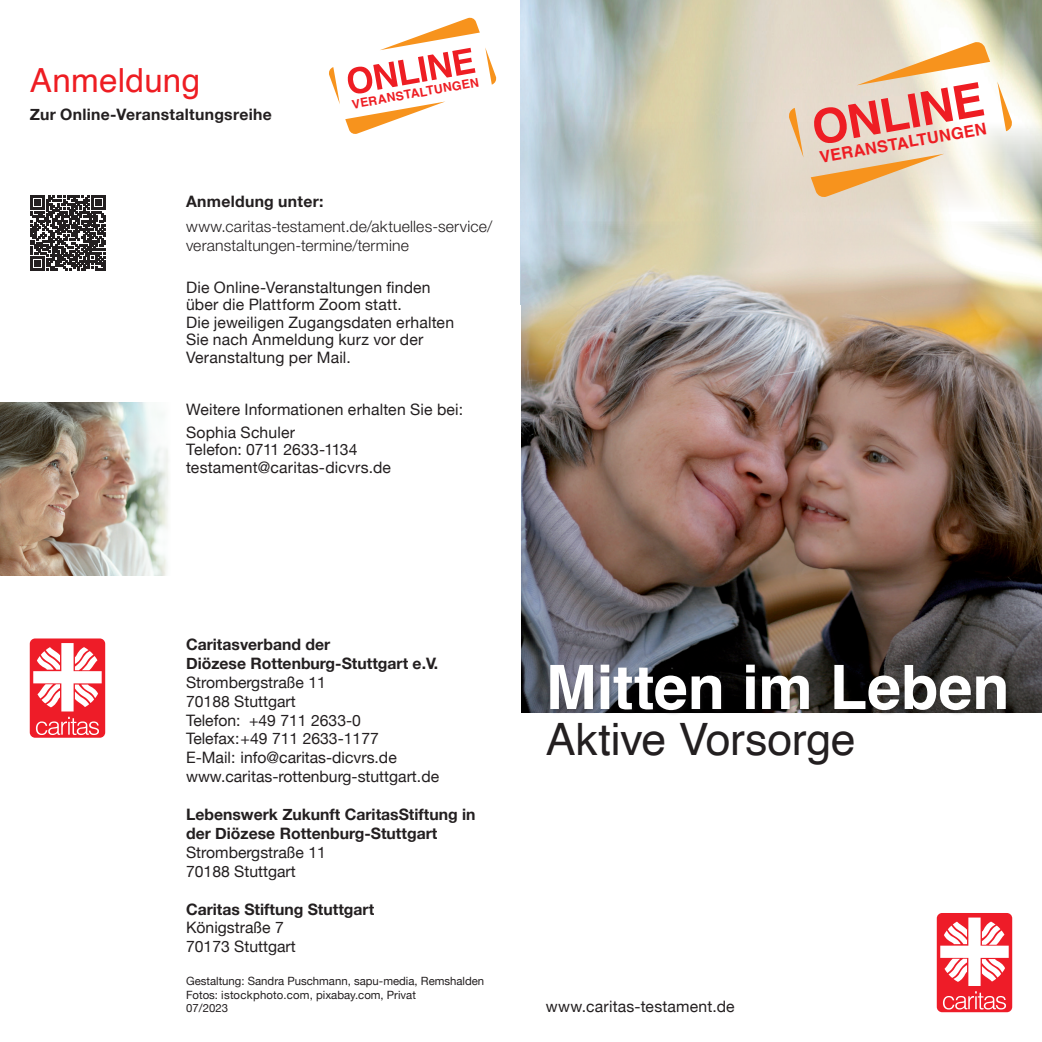
<style>
.page{position:relative;width:1042px;height:1042px;background:#fff}
.page>*{position:absolute;margin:0;border:0;box-sizing:border-box;transform-origin:0 0}
.t1{font:700 61.25px "Helvetica";letter-spacing:-.005em;color:#fff}
.t2{font:44.62px "Helvetica";letter-spacing:-.005em;color:#231f20}
.t3{font:33.25px "Helvetica";letter-spacing:.01em;color:#ee1d23}
.t4{font:700 16.28px "Helvetica";color:#ee1d23}
.Headline_1-Titel{font:15.75px/17.5px "Helvetica Neue";letter-spacing:.005em;color:#231f20}
.Headline_1-Titel-2{font:700 15.75px/18.9px "Helvetica Neue";color:#231f20}
.Headline_1-Titel-3{font:300 15.75px/19.2px "Helvetica Neue LT Std";letter-spacing:.01em;color:#231f20}
.Headline_1-Titel-4{font:700 15.75px "Helvetica Neue";letter-spacing:.02em;color:#231f20}
.t5{font:700 12.25px "Helvetica";color:#ee1d23}
.t6{font:11.38px/13.7px "Helvetica Neue";color:#231f20}
</style>
<div class="page">
<img style="left:521px;top:221px;width:521px;height:491px">
<img style="left:520px;top:0;width:522px;height:211px">
<div style="left:549px;top:664px;width:462px;height:52px;background:#231f20;opacity:.3"></div>
<div style="left:937px;top:913px;width:75px;height:99px;background:#ee1c28;border-radius:5px"></div>
<svg style="left:940px;top:917px;width:68px;height:92px"></svg>
<div style="left:30px;top:638px;width:75px;height:100px;background:#ee1c28;border-radius:5px"></div>
<svg style="left:36px;top:717px;width:63px;height:18px"></svg>
<svg style="left:33px;top:643px;width:69px;height:68px"></svg>
<svg style="left:788px;top:41px;width:225px;height:157px"></svg>
<svg style="left:329px;top:17px;width:168px;height:117px"></svg>
<svg style="left:31px;top:196px;width:75px;height:75px"></svg>
<img style="left:0;top:403px;width:169px;height:172px">
<p class="t3" style="left:30px;top:55px;width:172px">Anmeldung</p>
<p class="Headline_1-Titel-4" style="left:30px;top:102px;width:244px">Zur Online-Veranstaltungsreihe</p>
<p class="t5" style="left:351px;top:97px;width:130px;rotate:-10deg">VERANSTALTUNGEN</p>
<p class="Headline_1-Titel-4" style="left:186px;top:189px;width:139px">Anmeldung unter:</p>
<p class="Headline_1-Titel-3" style="left:186px;top:216px;width:308px">www.caritas-testament.de/aktuelles-service/ veranstaltungen-termine/termine</p>
<p class="Headline_1-Titel" style="left:186px;top:279px;width:269px">Die Online-Veranstaltungen finden über die Plattform Zoom statt.<br>Die jeweiligen Zugangsdaten erhalten<br>Sie nach Anmeldung kurz vor der<br>Veranstaltung per Mail.</p>
<p class="Headline_1-Titel" style="left:186px;top:402px;width:278px">Weitere Informationen erhalten Sie bei:</p>
<p class="Headline_1-Titel" style="left:186px;top:424px;width:206px">Sophia Schuler<br>Telefon: 0711 2633-1134 testament@caritas-dicvrs.de</p>
<p class="t4" style="left:818px;top:148px;width:171px;rotate:-10deg">VERANSTALTUNGEN</p>
<p class="Headline_1-Titel-2" style="left:186px;top:635px;width:146px">Caritasverband der</p>
<p class="Headline_1-Titel-2" style="left:186px;top:654px;width:254px">Diözese Rottenburg-Stuttgart e.V.</p>
<p class="Headline_1-Titel" style="left:186px;top:674px;width:141px">Strombergstraße 11</p>
<p class="Headline_1-Titel" style="left:186px;top:693px;width:111px">70188 Stuttgart</p>
<p class="Headline_1-Titel" style="left:186px;top:712px;width:176px">Telefon: +49 711 2633-0</p>
<p class="Headline_1-Titel" style="left:186px;top:731px;width:194px">Telefax:+49 711 2633-1177</p>
<p class="Headline_1-Titel" style="left:186px;top:750px;width:212px">E-Mail: info@caritas-dicvrs.de</p>
<p class="Headline_1-Titel" style="left:186px;top:769px;width:255px">www.caritas-rottenburg-stuttgart.de</p>
<p class="Headline_1-Titel-2" style="left:186px;top:805px;width:291px">Lebenswerk Zukunft CaritasStiftung in der Diözese Rottenburg-Stuttgart</p>
<p class="Headline_1-Titel" style="left:186px;top:844px;width:141px">Strombergstraße 11</p>
<p class="Headline_1-Titel" style="left:186px;top:863px;width:111px">70188 Stuttgart</p>
<p class="Headline_1-Titel-2" style="left:186px;top:900px;width:190px">Caritas Stiftung Stuttgart</p>
<p class="Headline_1-Titel" style="left:186px;top:920px;width:99px">Königstraße 7</p>
<p class="Headline_1-Titel" style="left:186px;top:939px;width:111px">70173 Stuttgart</p>
<p class="t6" style="left:186px;top:974px;width:300px">Gestaltung: Sandra Puschmann, sapu-media, Remshalden<br>Fotos: istockphoto.com, pixabay.com, Privat</p>
<p class="t6" style="left:186px;top:1002px;width:44px">07/2023</p>
<p class="t1" style="left:546px;top:650px;width:465px">Mitten im Leben</p>
<p class="t2" style="left:546px;top:705px;width:311px">Aktive Vorsorge</p>
<p class="Headline_1-Titel" style="left:546px;top:999px;width:190px">www.caritas-testament.de</p>
</div>
